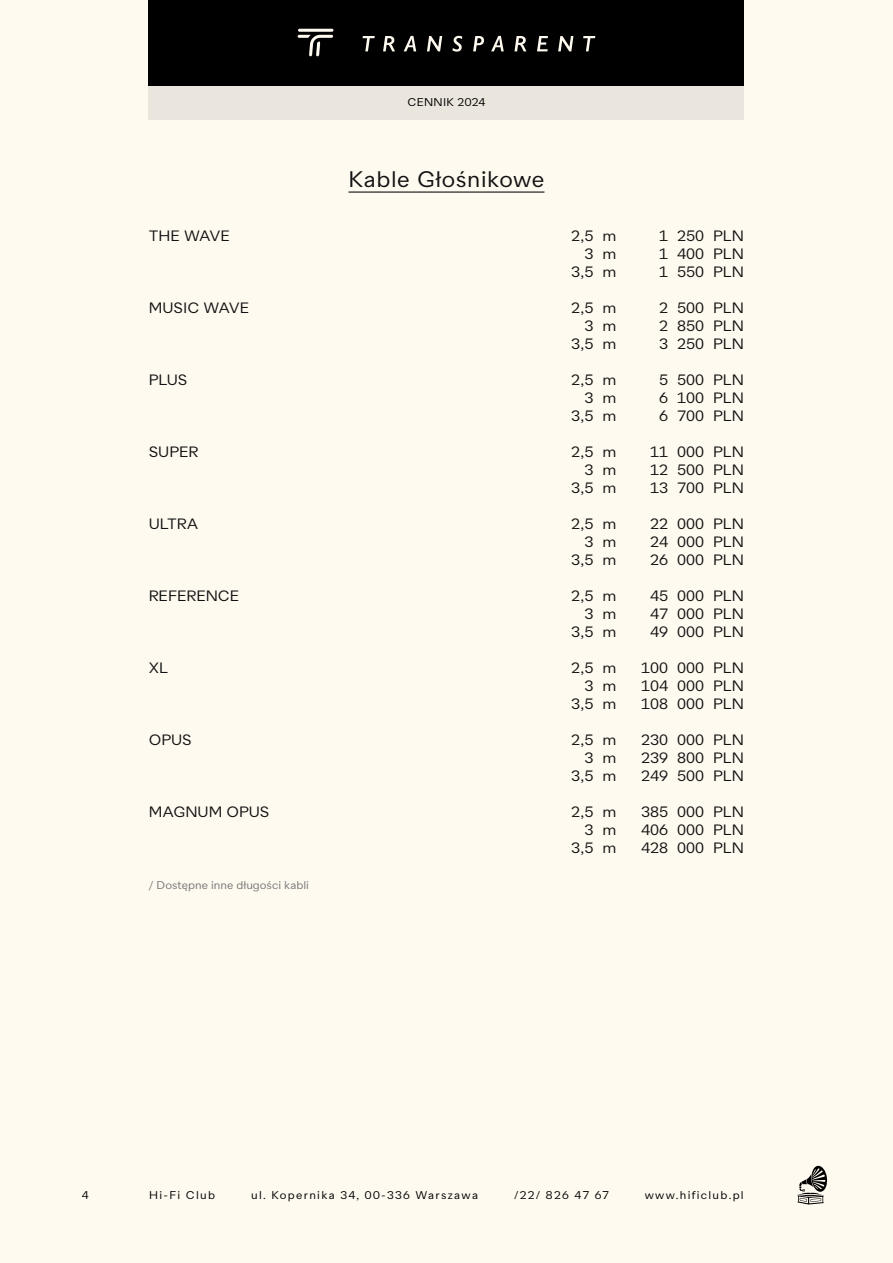
<style>
.page{position:relative;width:893px;height:1263px;background:#fffaf0}
.page>*{position:absolute;margin:0;border:0;box-sizing:border-box;transform-origin:0 0}
.t1{font:22.5px "Quarion";letter-spacing:.025em;color:#121212}
.t2{font:15px "Quarion";color:#121212}
.t3{font:11.25px "Quarion";letter-spacing:.115em;color:#000}
.t4{font:11.25px "Quarion";color:#787878}
.t5{font:11.25px "Quarion";letter-spacing:.025em;color:#000}
</style>
<div class="page">
<svg style="left:797px;top:1166px;width:31px;height:38px"></svg>
<div style="left:149px;top:0;width:595px;height:85px;background:#000"></div>
<div style="left:149px;top:85px;width:595px;height:34px;background:#ebe6dd"></div>
<svg style="left:363px;top:36px;width:232px;height:16px"></svg>
<svg style="left:297px;top:29px;width:36px;height:27px"></svg>
<hr style="left:348px;top:191px;width:196px;height:2px;background:#121212">
<p class="t5" style="left:408px;top:95px;width:79px">CENNIK 2024</p>
<h1 class="t1" style="left:348px;top:166px;width:197px">Kable Głośnikowe</h1>
<p class="t2" style="left:149px;top:227px;width:83px">THE WAVE</p>
<p class="t2" style="left:571px;top:227px;width:47px">2,5 m</p>
<p class="t2" style="left:659px;top:227px;width:86px">1 250 PLN</p>
<p class="t2" style="left:585px;top:245px;width:33px">3 m</p>
<p class="t2" style="left:659px;top:245px;width:86px">1 400 PLN</p>
<p class="t2" style="left:571px;top:263px;width:47px">3,5 m</p>
<p class="t2" style="left:659px;top:263px;width:86px">1 550 PLN</p>
<p class="t2" style="left:149px;top:299px;width:102px">MUSIC WAVE</p>
<p class="t2" style="left:571px;top:299px;width:47px">2,5 m</p>
<p class="t2" style="left:659px;top:299px;width:86px">2 500 PLN</p>
<p class="t2" style="left:585px;top:317px;width:33px">3 m</p>
<p class="t2" style="left:659px;top:317px;width:86px">2 850 PLN</p>
<p class="t2" style="left:571px;top:335px;width:47px">3,5 m</p>
<p class="t2" style="left:659px;top:335px;width:86px">3 250 PLN</p>
<p class="t2" style="left:149px;top:371px;width:40px">PLUS</p>
<p class="t2" style="left:571px;top:371px;width:47px">2,5 m</p>
<p class="t2" style="left:659px;top:371px;width:86px">5 500 PLN</p>
<p class="t2" style="left:585px;top:389px;width:33px">3 m</p>
<p class="t2" style="left:659px;top:389px;width:86px">6 100 PLN</p>
<p class="t2" style="left:571px;top:407px;width:47px">3,5 m</p>
<p class="t2" style="left:659px;top:407px;width:86px">6 700 PLN</p>
<p class="t2" style="left:149px;top:443px;width:51px">SUPER</p>
<p class="t2" style="left:571px;top:443px;width:47px">2,5 m</p>
<p class="t2" style="left:650px;top:443px;width:95px">11 000 PLN</p>
<p class="t2" style="left:585px;top:461px;width:33px">3 m</p>
<p class="t2" style="left:650px;top:461px;width:95px">12 500 PLN</p>
<p class="t2" style="left:571px;top:479px;width:47px">3,5 m</p>
<p class="t2" style="left:650px;top:479px;width:95px">13 700 PLN</p>
<p class="t2" style="left:149px;top:515px;width:51px">ULTRA</p>
<p class="t2" style="left:571px;top:515px;width:47px">2,5 m</p>
<p class="t2" style="left:650px;top:515px;width:95px">22 000 PLN</p>
<p class="t2" style="left:585px;top:533px;width:33px">3 m</p>
<p class="t2" style="left:650px;top:533px;width:95px">24 000 PLN</p>
<p class="t2" style="left:571px;top:551px;width:47px">3,5 m</p>
<p class="t2" style="left:650px;top:551px;width:95px">26 000 PLN</p>
<p class="t2" style="left:149px;top:587px;width:92px">REFERENCE</p>
<p class="t2" style="left:571px;top:587px;width:47px">2,5 m</p>
<p class="t2" style="left:650px;top:587px;width:95px">45 000 PLN</p>
<p class="t2" style="left:585px;top:605px;width:33px">3 m</p>
<p class="t2" style="left:650px;top:605px;width:95px">47 000 PLN</p>
<p class="t2" style="left:571px;top:623px;width:47px">3,5 m</p>
<p class="t2" style="left:650px;top:623px;width:95px">49 000 PLN</p>
<p class="t2" style="left:149px;top:659px;width:21px">XL</p>
<p class="t2" style="left:571px;top:659px;width:47px">2,5 m</p>
<p class="t2" style="left:641px;top:659px;width:104px">100 000 PLN</p>
<p class="t2" style="left:585px;top:677px;width:33px">3 m</p>
<p class="t2" style="left:641px;top:677px;width:104px">104 000 PLN</p>
<p class="t2" style="left:571px;top:695px;width:47px">3,5 m</p>
<p class="t2" style="left:641px;top:695px;width:104px">108 000 PLN</p>
<p class="t2" style="left:149px;top:731px;width:44px">OPUS</p>
<p class="t2" style="left:571px;top:731px;width:47px">2,5 m</p>
<p class="t2" style="left:641px;top:731px;width:104px">230 000 PLN</p>
<p class="t2" style="left:585px;top:749px;width:33px">3 m</p>
<p class="t2" style="left:641px;top:749px;width:104px">239 800 PLN</p>
<p class="t2" style="left:571px;top:767px;width:47px">3,5 m</p>
<p class="t2" style="left:641px;top:767px;width:104px">249 500 PLN</p>
<p class="t2" style="left:149px;top:803px;width:122px">MAGNUM OPUS</p>
<p class="t2" style="left:571px;top:803px;width:47px">2,5 m</p>
<p class="t2" style="left:641px;top:803px;width:104px">385 000 PLN</p>
<p class="t2" style="left:585px;top:821px;width:33px">3 m</p>
<p class="t2" style="left:641px;top:821px;width:104px">406 000 PLN</p>
<p class="t2" style="left:571px;top:839px;width:47px">3,5 m</p>
<p class="t2" style="left:641px;top:839px;width:104px">428 000 PLN</p>
<p class="t4" style="left:149px;top:879px;width:162px">/ Dostępne inne długości kabli</p>
<p class="t3" style="left:82px;top:1188px;width:8px">4</p>
<p class="t3" style="left:149px;top:1188px;width:67px">Hi-Fi Club</p>
<p class="t3" style="left:251px;top:1188px;width:228px">ul. Kopernika 34, 00-336 Warszawa</p>
<p class="t3" style="left:514px;top:1188px;width:96px">/22/ 826 47 67</p>
<p class="t3" style="left:645px;top:1188px;width:101px">www.hificlub.pl</p>
</div>
